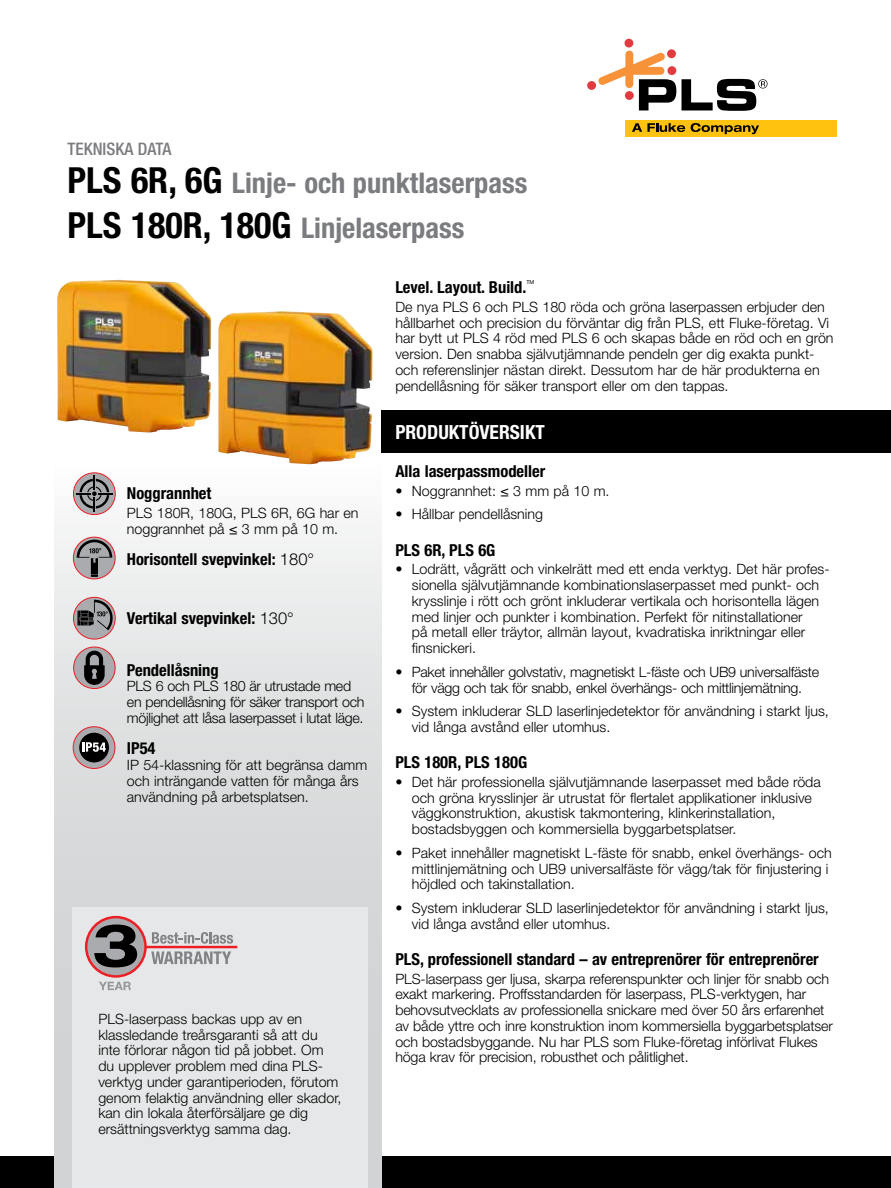
<style>
.page{position:relative;width:891px;height:1188px;background:#fff}
.page>*{position:absolute;margin:0;border:0;box-sizing:border-box;transform-origin:0 0}
.t1{font:700 condensed 28.5px/44.2px "Helvetica Neue LT Pro";color:#7b7c7f}
.t2{font:700 condensed 19.5px "Helvetica Neue LT Pro";color:#fff}
.t3{font:500 condensed 17.25px "Helvetica Neue LT Pro";color:#7b7c7f}
.t4{font:700 condensed 16.5px "Helvetica Neue LT Pro";color:#000}
.t5{font:300 14.25px/15.8px "Helvetica Neue LT Pro";color:#000}
.t6{font:300 14.25px/15.8px "Helvetica Neue LT Pro";letter-spacing:-.02em;color:#000;text-align:center}
.t7{font:5.4px "Helvetica Neue LT Pro";color:#000}
.s1{font-size:36px;color:#000}
.s2{font-weight:300;font-stretch:normal}
</style>
<div class="page">
<div style="left:0;top:1156px;width:891px;height:32px;background:#000"></div>
<div style="left:54px;top:331px;width:328px;height:857px;background:linear-gradient(to bottom,#fff,#c6c9ca)"></div>
<div style="left:626px;top:120px;width:211px;height:16px;background:#ffc20e"></div>
<svg style="left:632px;top:123px;width:53px;height:9px"></svg>
<svg style="left:691px;top:123px;width:68px;height:11px"></svg>
<div style="left:625px;top:39px;width:8px;height:9px;background:#e23b3f;border-radius:50%"></div>
<svg style="left:667px;top:49px;width:9px;height:9px"></svg>
<div style="left:587px;top:81px;width:9px;height:9px;background:#e23b3f;border-radius:50%"></div>
<svg style="left:598px;top:51px;width:78px;height:59px"></svg>
<svg style="left:682px;top:79px;width:86px;height:32px"></svg>
<div style="left:382px;top:410px;width:509px;height:43px;background:#000"></div>
<div style="left:72px;top:907px;width:295px;height:281px;background:#e6e7e8"></div>
<svg style="left:86px;top:917px;width:60px;height:59px"></svg>
<div style="left:85px;top:916px;width:62px;height:62px;border:2px solid #ed1d24;border-radius:50%"></div>
<svg style="left:152px;top:932px;width:81px;height:12px"></svg>
<svg style="left:151px;top:951px;width:80px;height:13px"></svg>
<hr style="left:145px;top:946px;width:92px;height:2px;background:#ed1d24">
<svg style="left:99px;top:982px;width:32px;height:8px"></svg>
<svg style="left:94px;top:925px;width:43px;height:42px;background:#4a494a"></svg>
<img style="left:218px;top:311px;width:155px;height:153px">
<img style="left:57px;top:280px;width:154px;height:153px">
<svg style="left:73px;top:473px;width:42px;height:42px"></svg>
<div style="left:73px;top:472px;width:43px;height:43px;border:1px solid #ed1d24;border-radius:50%"></div>
<svg style="left:76px;top:475px;width:37px;height:37px"></svg>
<svg style="left:73px;top:597px;width:42px;height:42px"></svg>
<div style="left:73px;top:597px;width:43px;height:43px;border:1px solid #ed1d24;border-radius:50%"></div>
<svg style="left:77px;top:600px;width:38px;height:30px"></svg>
<svg style="left:73px;top:537px;width:42px;height:42px"></svg>
<div style="left:73px;top:537px;width:43px;height:42px;border:1px solid #ed1d24;border-radius:50%"></div>
<svg style="left:77px;top:540px;width:35px;height:37px"></svg>
<div style="left:74px;top:647px;width:41px;height:42px;background:#a9abae;border-radius:50%"></div>
<div style="left:73px;top:647px;width:43px;height:42px;border:1px solid #ed1d24;border-radius:50%"></div>
<svg style="left:84px;top:651px;width:21px;height:34px"></svg>
<svg style="left:73px;top:727px;width:42px;height:42px"></svg>
<div style="left:73px;top:726px;width:42px;height:43px;border:1px solid #ed1d24;border-radius:50%"></div>
<div style="left:79px;top:733px;width:30px;height:29px;background:#000;border-radius:50%"></div>
<svg style="left:82px;top:742px;width:24px;height:10px"></svg>
<p class="t3" style="left:68px;top:138px;width:105px">TEKNISKA DATA</p>
<h1 class="t1" style="left:68px;top:161px;width:462px"><span class="s1">PLS 6R, 6G</span> Linje- och punktlaserpass<br><span class="s1">PLS 180R, 180G</span> Linjelaserpass</h1>
<p class="t4" style="left:395px;top:277px;width:133px">Level. Layout. Build.</p>
<p class="t7" style="left:526px;top:279px;width:9px">TM</p>
<p class="t5" style="left:395px;top:299px;width:440px">De nya PLS 6 och PLS 180 röda och gröna laserpassen erbjuder den hållbarhet och precision du förväntar dig från PLS, ett Fluke-företag. Vi har bytt ut PLS 4 röd med PLS 6 och skapas både en röd och en grön version. Den snabba självutjämnande pendeln ger dig exakta punkt&shy;och referenslinjer nästan direkt. Dessutom har de här produkterna en pendellåsning för säker transport eller om den tappas.</p>
<h2 class="t2" style="left:395px;top:420px;width:151px">PRODUKTÖVERSIKT</h2>
<p class="t4" style="left:395px;top:461px;width:151px">Alla laserpassmodeller</p>
<p class="t5" style="left:395px;top:483px;width:216px">• Noggrannhet: ≤ 3 mm på 10 m.</p>
<p class="t5" style="left:395px;top:506px;width:149px">• Hållbar pendellåsning</p>
<p class="t4" style="left:395px;top:540px;width:102px">PLS 6R, PLS 6G</p>
<p class="t5" style="left:412px;top:561px;width:419px;text-indent:-17px">• Lodrätt, vågrätt och vinkelrätt med ett enda verktyg. Det här profes&shy;sionella självutjämnande kombinationslaserpasset med punkt- och krysslinje i rött och grönt inkluderar vertikala och horisontella lägen med linjer och punkter i kombination. Perfekt för nitinstallationer<br>på metall eller träytor, allmän layout, kvadratiska inriktningar eller finsnickeri.</p>
<p class="t6" style="left:395px;top:664px;width:425px">• Paket innehåller golvstativ, magnetiskt L-fäste och UB9 universalfäste för vägg och tak för snabb, enkel överhängs- och mittlinjemätning.</p>
<p class="t5" style="left:412px;top:703px;width:419px;text-indent:-17px">• System inkluderar SLD laserlinjedetektor för användning i starkt ljus, vid långa avstånd eller utomhus.</p>
<p class="t4" style="left:395px;top:752px;width:133px">PLS 180R, PLS 180G</p>
<p class="t5" style="left:412px;top:774px;width:411px;text-indent:-17px">• Det här professionella självutjämnande laserpasset med både röda och gröna krysslinjer är utrustat för flertalet applikationer inklusive väggkonstruktion, akustisk takmontering, klinkerinstallation, bostadsbyggen och kommersiella byggarbetsplatser.</p>
<p class="t5" style="left:412px;top:845px;width:421px;text-indent:-17px">• Paket innehåller magnetiskt L-fäste för snabb, enkel överhängs- och mittlinjemätning och UB9 universalfäste för vägg/tak för finjustering i höjdled och takinstallation.</p>
<p class="t5" style="left:412px;top:900px;width:419px;text-indent:-17px">• System inkluderar SLD laserlinjedetektor för användning i starkt ljus, vid långa avstånd eller utomhus.</p>
<p class="t4" style="left:395px;top:949px;width:425px">PLS, professionell standard – av entreprenörer för entreprenörer</p>
<p class="t5" style="left:395px;top:970px;width:439px">PLS-laserpass ger ljusa, skarpa referenspunkter och linjer för snabb och exakt markering. Proffsstandarden för laserpass, PLS-verktygen, har behovsutvecklats av professionella snickare med över 50 års erfarenhet av både yttre och inre konstruktion inom kommersiella byggarbetsplatser och bostadsbyggande. Nu har PLS som Fluke-företag införlivat Flukes höga krav för precision, robusthet och pålitlighet.</p>
<p class="t4" style="left:127px;top:483px;width:86px">Noggrannhet</p>
<p class="t5" style="left:127px;top:505px;width:233px">PLS 180R, 180G, PLS 6R, 6G har en noggrannhet på ≤ 3 mm på 10 m.</p>
<p class="t4" style="left:127px;top:550px;width:189px">Horisontell svepvinkel: <span class="s2">180°</span></p>
<p class="t4" style="left:127px;top:608px;width:169px">Vertikal svepvinkel: <span class="s2">130°</span></p>
<p class="t4" style="left:127px;top:660px;width:93px">Pendellåsning</p>
<p class="t6" style="left:127px;top:678px;width:239px;text-align:left">PLS 6 och PLS 180 är utrustade med en pendellåsning för säker transport och möjlighet att låsa laserpasset i lutat läge.</p>
<p class="t4" style="left:127px;top:739px;width:30px">IP54</p>
<p class="t5" style="left:127px;top:757px;width:242px">IP 54-klassning för att begränsa damm och inträngande vatten för många års användning på arbetsplatsen.</p>
<p class="t5" style="left:98px;top:1011px;width:245px">PLS-laserpass backas upp av en klassledande treårsgaranti så att du inte förlorar någon tid på jobbet. Om du upplever problem med dina PLS&shy;verktyg under garantiperioden, förutom genom felaktig användning eller skador, kan din lokala återförsäljare ge dig ersättningsverktyg samma dag.</p>
</div>
